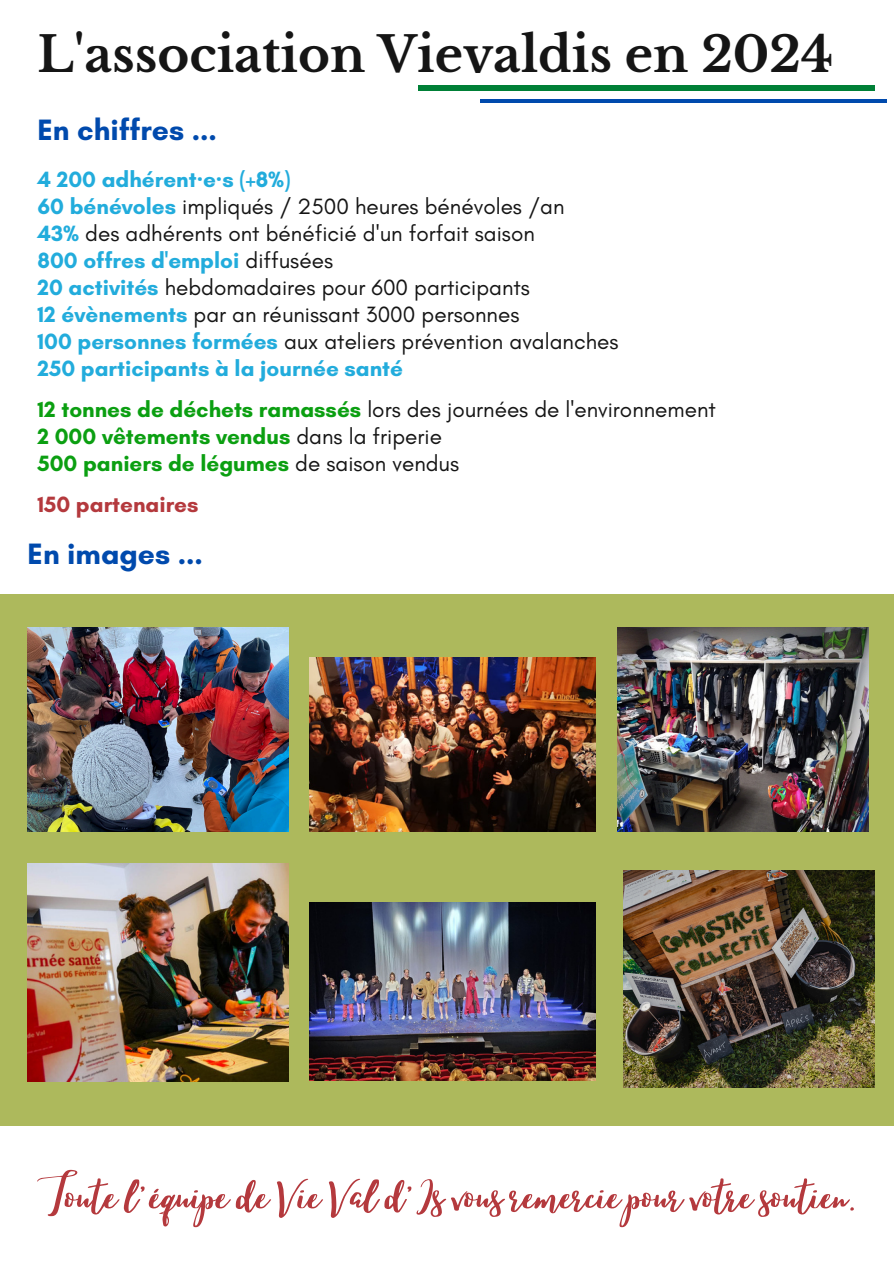
<style>
.page{position:relative;width:894px;height:1264px;background:#fff}
.page>*{position:absolute;margin:0;border:0;box-sizing:border-box;transform-origin:0 0}
.t1{font:52.95px "Lucky Dip Caitlin";color:#b4393d}
.t2{font:700 48.45px "Libre Baskerville";color:#151515}
.t3{font:700 30px "Glacial Indifference";color:#004aad}
.t4{font:22.5px "Glacial Indifference";color:#151515}
.t5{font:700 22.5px "Glacial Indifference";color:#22acdc}
.t6{font:700 22.5px "Glacial Indifference";color:#0b9f11}
.t7{font:700 22.5px "Glacial Indifference";color:#b4393d}
.s1{font-family:"Noto Sans"}
.s2{font-weight:700;color:#22acdc}
.s3{font-weight:400;color:#151515}
.s4{font-weight:700;color:#0b9f11}
</style>
<div class="page">
<hr style="left:480px;top:99px;width:406px;height:4px;background:#004aad">
<div style="left:0;top:593px;width:893px;height:294px;background:#adb95c"></div>
<img style="left:309px;top:657px;width:286px;height:174px">
<img style="left:28px;top:627px;width:261px;height:204px">
<img style="left:617px;top:627px;width:251px;height:204px">
<hr style="left:418px;top:86px;width:456px;height:4px;background:#008037">
<div style="left:0;top:831px;width:893px;height:294px;background:#adb95c"></div>
<img style="left:309px;top:902px;width:286px;height:178px">
<img style="left:28px;top:863px;width:261px;height:218px">
<img style="left:623px;top:870px;width:251px;height:217px">
<h1 class="t2" style="left:37px;top:25px;width:797px">L'association Vievaldis en 2024</h1>
<p class="t3" style="left:37px;top:111px;width:181px">En chiffres ...</p>
<p class="t5" style="left:37px;top:166px;width:255px">4 200 adhérent<span class="s1">·</span>e<span class="s1">·</span>s (+8%)</p>
<p class="t4" style="left:37px;top:193px;width:528px"><span class="s2">60 bénévoles</span> impliqués / 2500 heures bénévoles /an</p>
<h3 class="t4" style="left:37px;top:220px;width:498px"><span class="s2">43%</span> des adhérents ont bénéficié d'un forfait saison</h3>
<p class="t5" style="left:37px;top:247px;width:297px">800 offres d'emploi <span class="s3">diffusées</span></p>
<p class="t4" style="left:37px;top:274px;width:494px"><span class="s2">20 activités</span> hebdomadaires pour 600 participants</p>
<p class="t4" style="left:37px;top:301px;width:483px"><span class="s2">12 évènements</span> par an réunissant 3000 personnes</p>
<p class="t4" style="left:37px;top:328px;width:582px"><span class="s2">100 personnes formées</span> aux ateliers prévention avalanches</p>
<p class="t5" style="left:37px;top:355px;width:367px">250 participants à la journée santé</p>
<p class="t4" style="left:37px;top:396px;width:679px"><span class="s4">12 tonnes de déchets ramassés</span> lors des journées de l'environnement</p>
<p class="t6" style="left:37px;top:423px;width:406px">2 000 vêtements vendus <span class="s3">dans la friperie</span></p>
<p class="t6" style="left:37px;top:450px;width:423px">500 paniers de légumes <span class="s3">de saison vendus</span></p>
<p class="t7" style="left:37px;top:491px;width:162px">150 partenaires</p>
<h4 class="t3" style="left:28px;top:535px;width:177px">En images ...</h4>
<h3 class="t1" style="left:37px;top:1168px;width:818px">Toute l'équipede Vie Vald'Is vous remercie pour votre soutien.</h3>
</div>
